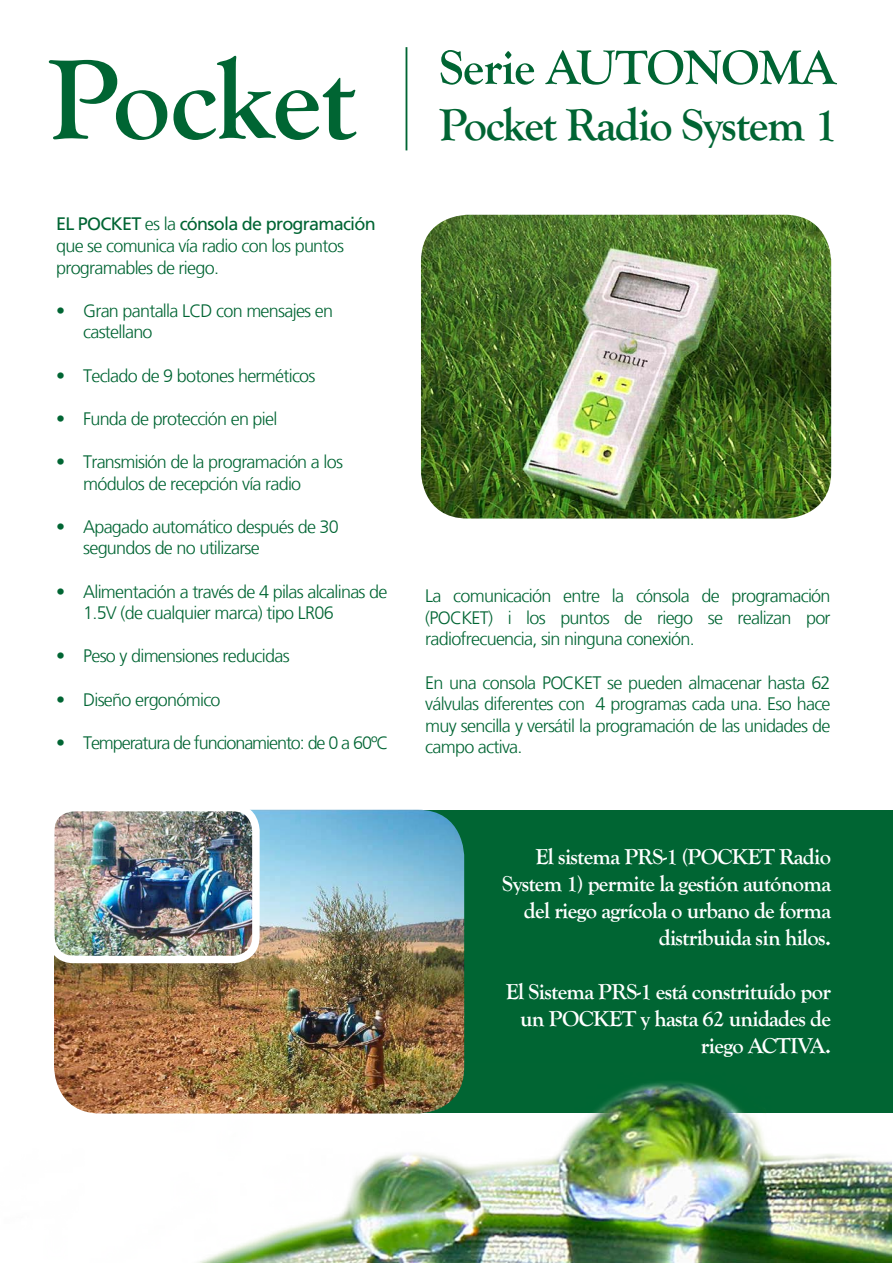
<style>
.page{position:relative;width:893px;height:1263px;background:#fff}
.page>*{position:absolute;margin:0;border:0;box-sizing:border-box;transform-origin:0 0}
.t1{font:700 116.7px "Goudy Old Style T";letter-spacing:-.025em;color:#006533}
.t2{font:700 49.95px "Goudy Old Style T";letter-spacing:-.02em;color:#006533}
.t3{font:700 46.35px "Goudy Old Style T";letter-spacing:-.03em;color:#006533}
.t4{font:700 22.5px/27px "Goudy Old Style T";letter-spacing:-.03em;color:#fff;text-align:right}
.t5{font:300 18px/21.6px "Frutiger";letter-spacing:-.04em;color:#006533}
.t6{font:300 18px "Frutiger";letter-spacing:-.06em;color:#006533}
.s1{font-style:inherit}
</style>
<div class="page">
<div style="left:270px;top:810px;width:623px;height:303px;background:#006533"></div>
<img style="left:421px;top:215px;width:410px;height:303px">
<img style="left:54px;top:810px;width:410px;height:254px">
<img style="left:56px;top:809px;width:200px;height:148px">
<div style="left:47px;top:804px;width:213px;height:159px;border:8px solid #fff;border-radius:23px"></div>
<img style="left:54px;top:1064px;width:838px;height:199px">
<hr style="left:406px;top:47px;width:1px;height:103px;background:#006533">
<p class="t1" style="left:48px;top:35px;width:310px">Pocket</p>
<p class="t2" style="left:439px;top:40px;width:398px">Serie AUTONOMA</p>
<p class="t3" style="left:439px;top:98px;width:399px">Pocket Radio System 1</p>
<p class="t5" style="left:56px;top:214px;width:321px"><span class="s1">EL POCKET</span> es la <span class="s1">cónsola de programación </span>que se comunica vía radio con los puntos programables de riego.</p>
<p class="t5" style="left:83px;top:300px;width:252px;text-indent:-27px">• Gran pantalla LCD con mensajes en castellano</p>
<p class="t5" style="left:56px;top:365px;width:261px">• Teclado de 9 botones herméticos</p>
<p class="t5" style="left:56px;top:408px;width:223px">• Funda de protección en piel</p>
<p class="t5" style="left:83px;top:451px;width:261px;text-indent:-27px">• Transmisión de la programación a los módulos de recepción vía radio</p>
<p class="t5" style="left:83px;top:516px;width:257px;text-indent:-27px">• Apagado automático después de 30 segundos de no utilizarse</p>
<p class="t5" style="left:83px;top:581px;width:306px;text-indent:-27px">• Alimentación a través de 4 pilas alcalinas de<br>1.5V (de cualquier marca) tipo LR06</p>
<p class="t5" style="left:56px;top:646px;width:235px">• Peso y dimensiones reducidas</p>
<p class="t5" style="left:56px;top:689px;width:166px">• Diseño ergonómico</p>
<p class="t6" style="left:56px;top:732px;width:334px">• Temperatura de funcionamiento: de 0 a 60ºC</p>
<p class="t5" style="left:425px;top:585px;width:407px;text-align:justify">La comunicación entre la cónsola de programación (POCKET) i los puntos de riego se realizan por radiofrecuencia, sin ninguna conexión.</p>
<p class="t5" style="left:425px;top:672px;width:407px;text-align:justify">En una consola POCKET se pueden almacenar hasta 62 válvulas diferentes con 4 programas cada una. Eso hace muy sencilla y versátil la programación de las unidades de campo activa.</p>
<p class="t4" style="left:502px;top:844px;width:330px">El sistema PRS-1 (POCKET Radio<br>System 1) permite la gestión autónoma del riego agrícola o urbano de forma distribuida sin hilos.</p>
<p class="t4" style="left:506px;top:979px;width:327px">El Sistema PRS-1 está constrituído por un POCKET y hasta 62 unidades de riego ACTIVA.</p>
</div>
